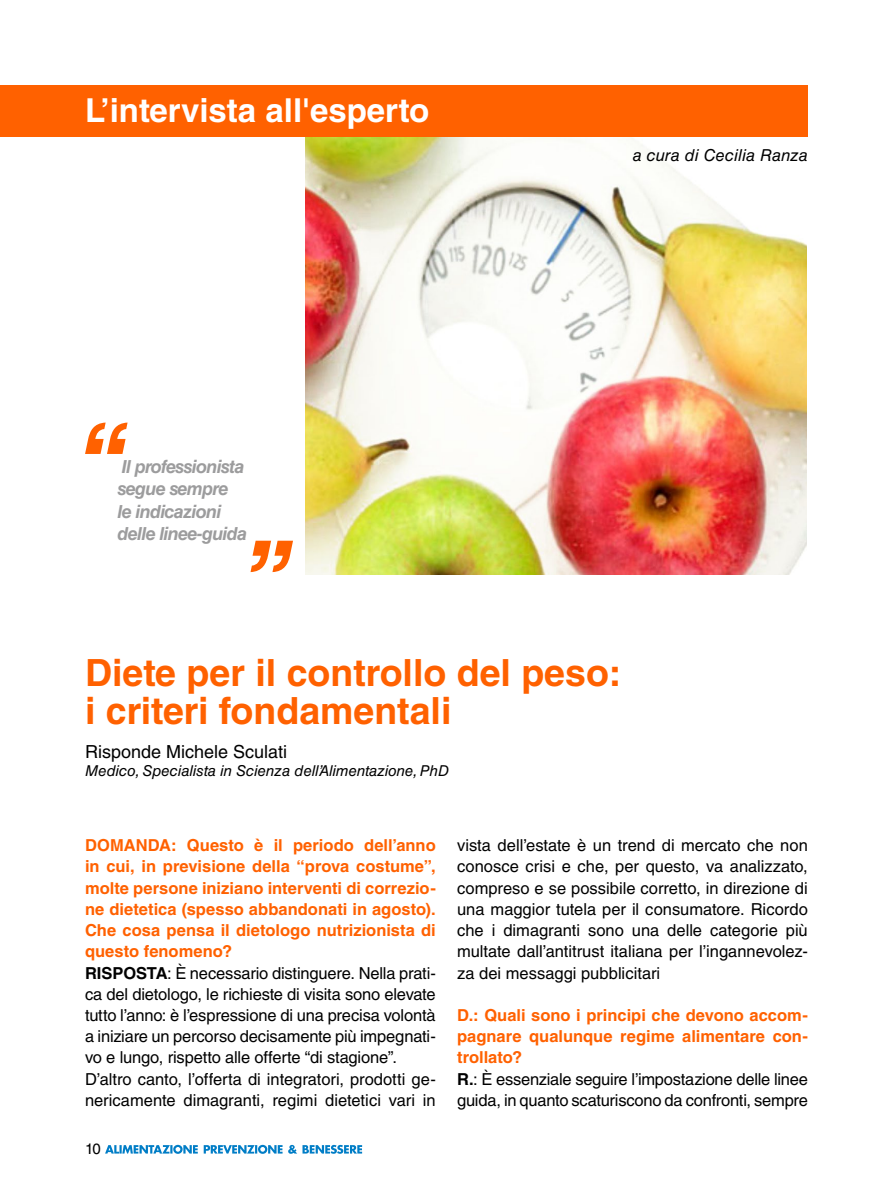
<style>
.page{position:relative;width:893px;height:1191px;background:#fff}
.page>*{position:absolute;margin:0;border:0;box-sizing:border-box;transform-origin:0 0}
.t1{font:700 37.5px/37.5px "Helvetica LT Std";color:#ff6100}
.t2{font:700 33px "Helvetica LT Std";color:#fff}
.t3{font:italic 700 18px/22.5px "Helvetica LT Std";letter-spacing:-.04em;color:#9c9c9d}
.t4{font:18px "Helvetica LT Std";color:#000}
.t5{font:16.5px/21.1px "Helvetica LT Std";letter-spacing:-.01em;color:#000}
.t6{font:700 16.5px/21.1px "Helvetica LT Std";color:#ff6100;text-align:justify}
.t7{font:italic 16.5px "Helvetica LT Std";letter-spacing:.005em;color:#000}
.t8{font:700 16.5px "Helvetica LT Std";color:#000}
.t9{font:italic 15px "Helvetica LT Std";color:#000}
.t10{font:15px "Helvetica LT Std";color:#000}
.s1{font-weight:700}
.s2{font-weight:700;color:#ff6100}
</style>
<div class="page">
<svg style="left:105px;top:1144px;width:257px;height:9px"></svg>
<img style="left:305px;top:136px;width:502px;height:438px">
<svg style="left:251px;top:541px;width:42px;height:31px"></svg>
<svg style="left:85px;top:422px;width:43px;height:32px"></svg>
<div style="left:0;top:85px;width:808px;height:51px;background:#ff6100"></div>
<h2 class="t2" style="left:85px;top:91px;width:346px">L’intervista all'esperto</h2>
<p class="t7" style="left:633px;top:145px;width:177px">a cura di Cecilia Ranza</p>
<p class="t3" style="left:118px;top:455px;width:131px">Il professionista segue sempre le indicazioni delle linee-guida</p>
<h1 class="t1" style="left:85px;top:653px;width:538px">Diete per il controllo del peso: i criteri fondamentali</h1>
<p class="t4" style="left:85px;top:740px;width:204px">Risponde Michele Sculati</p>
<p class="t9" style="left:85px;top:761px;width:366px">Medico, Specialista in Scienza dell’Alimentazione, PhD</p>
<p class="t6" style="left:85px;top:834px;width:352px">DOMANDA: Questo è il periodo dell’anno in cui, in previsione della “prova costume”, molte persone iniziano interventi di correzio&shy;ne dietetica (spesso abbandonati in agosto).<br>Che cosa pensa il dietologo nutrizionista di questo fenomeno?</p>
<p class="t8" style="left:85px;top:962px;width:23px">Rispos</p>
<p class="t5" style="left:85px;top:962px;width:352px;text-indent:62px"><span class="s1">ta</span>: È necessario distinguere. Nella prati&shy;ca del dietologo, le richieste di visita sono elevate tutto l’anno: è l’espressione di una precisa volontà a iniziare un percorso decisamente più impegnati&shy;vo e lungo, rispetto alle offerte “di stagione”.<br>D’altro canto, l’offerta di integratori, prodotti ge&shy;nericamente dimagranti, regimi dietetici vari in</p>
<p class="t10" style="left:85px;top:1139px;width:17px">10</p>
<p class="t5" style="left:457px;top:834px;width:352px;text-align:justify">vista dell’estate è un trend di mercato che non conosce crisi e che, per questo, va analizzato, compreso e se possibile corretto, in direzione di una maggior tutela per il consumatore. Ricordo che i dimagranti sono una delle categorie più multate dall’antitrust italiana per l’ingannevolez&shy;za dei messaggi pubblicitari</p>
<p class="t5" style="left:457px;top:1004px;width:352px"><span class="s2">D.: Quali sono i principi che devono accom&shy;pagnare qualunque regime alimentare con&shy;trollato?<br></span><span class="s1">R.</span>: È essenziale seguire l’impostazione delle linee guida, in quanto scaturiscono da confronti, sempre</p>
</div>
